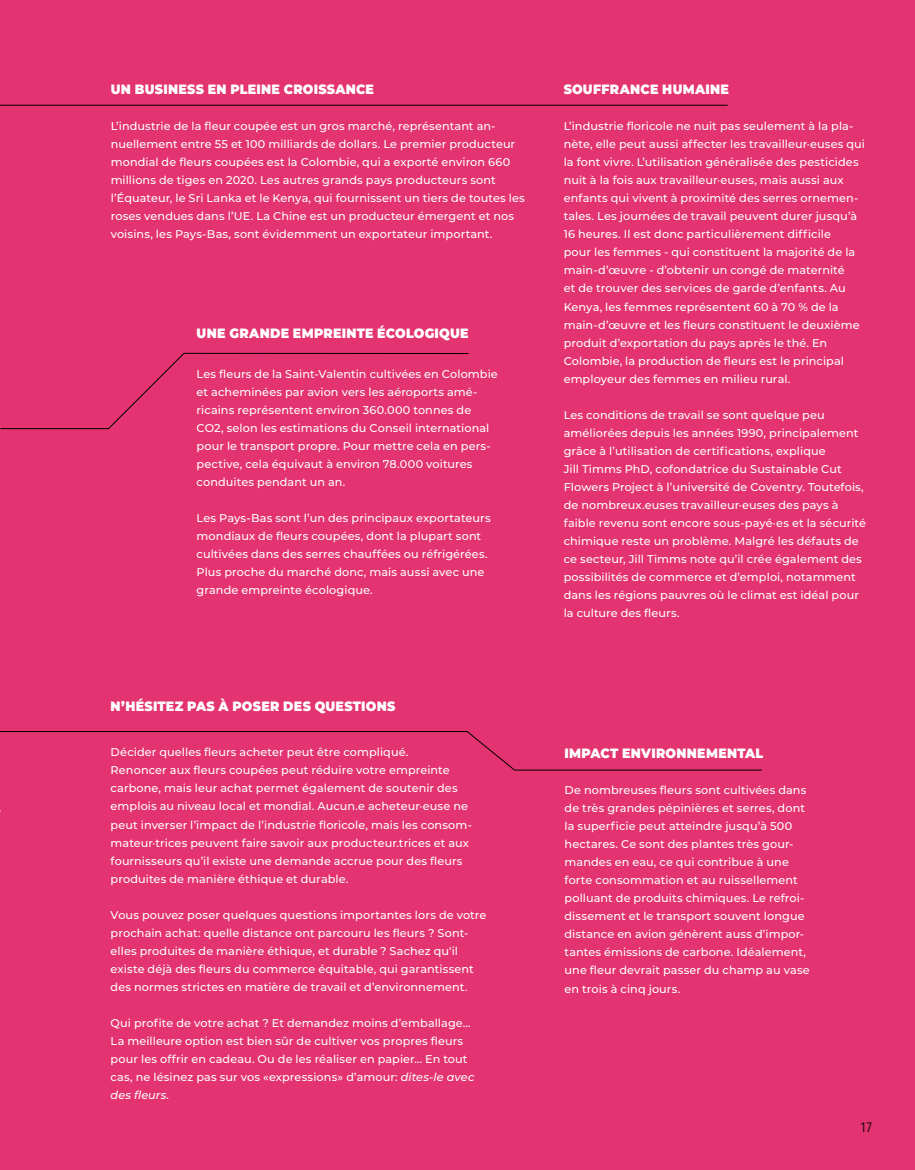
<style>
.page{position:relative;width:915px;height:1170px;background:#fff}
.page>*{position:absolute;margin:0;border:0;box-sizing:border-box;transform-origin:0 0}
.t1{font:900 13.5px "Montserrat";letter-spacing:.02em;color:#fff;scale:.93 1}
.t2{font:13.5px "Avenir Next Condensed";color:#000}
.t3{font:500 11.25px/18px "Montserrat";letter-spacing:.01em;color:#fff}
.s1{font-style:italic}
</style>
<div class="page">
<div style="left:0;top:0;width:914px;height:1169px;background:#e33371"></div>
<hr style="left:184px;top:353px;width:284px;height:1px;background:#000">
<hr style="left:0;top:105px;width:727px;height:1px;background:#000">
<svg style="left:0;top:731px;width:762px;height:39px"></svg>
<svg style="left:0;top:352px;width:185px;height:77px"></svg>
<p class="t1" style="left:111px;top:79px;width:284px">UN BUSINESS EN PLEINE CROISSANCE</p>
<p class="t3" style="left:111px;top:117px;width:415px">L’industrie de la fleur coupée est un gros marché, représentant an&shy;nuellement entre 55 et 100 milliards de dollars. Le premier producteur mondial de fleurs coupées est la Colombie, qui a exporté environ 660 millions de tiges en 2020. Les autres grands pays producteurs sont l’Équateur, le Sri Lanka et le Kenya, qui fournissent un tiers de toutes les roses vendues dans l’UE. La Chine est un producteur émergent et nos voisins, les Pays-Bas, sont évidemment un exportateur important.</p>
<p class="t1" style="left:196px;top:323px;width:294px">UNE GRANDE EMPREINTE ÉCOLOGIQUE</p>
<p class="t3" style="left:196px;top:365px;width:302px">Les fleurs de la Saint-Valentin cultivées en Colombie et acheminées par avion vers les aéroports amé&shy;ricains représentent environ 360.000 tonnes de CO2, selon les estimations du Conseil international pour le transport propre. Pour mettre cela en pers&shy;pective, cela équivaut à environ 78.000 voitures conduites pendant un an.</p>
<p class="t3" style="left:196px;top:509px;width:295px">Les Pays-Bas sont l’un des principaux exportateurs mondiaux de fleurs coupées, dont la plupart sont cultivées dans des serres chauffées ou réfrigérées.<br>Plus proche du marché donc, mais aussi avec une grande empreinte écologique.</p>
<p class="t1" style="left:111px;top:695px;width:307px">N’HÉSITEZ PAS À POSER DES QUESTIONS</p>
<p class="t3" style="left:111px;top:743px;width:363px">Décider quelles fleurs acheter peut être compliqué.<br>Renoncer aux fleurs coupées peut réduire votre empreinte carbone, mais leur achat permet également de soutenir des emplois au niveau local et mondial. Aucun.e acheteur·euse ne peut inverser l’impact de l’industrie floricole, mais les consom&shy;mateur·trices peuvent faire savoir aux producteur.trices et aux fournisseurs qu’il existe une demande accrue pour des fleurs produites de manière éthique et durable.</p>
<p class="t3" style="left:111px;top:905px;width:377px">Vous pouvez poser quelques questions importantes lors de votre prochain achat: quelle distance ont parcouru les fleurs ? Sont&shy;elles produites de manière éthique, et durable ? Sachez qu'il existe déjà des fleurs du commerce équitable, qui garantissent des normes strictes en matière de travail et d’environnement.</p>
<p class="t3" style="left:111px;top:1013px;width:365px">Qui profite de votre achat ? Et demandez moins d’emballage… La meilleure option est bien sûr de cultiver vos propres fleurs pour les offrir en cadeau. Ou de les réaliser en papier… En tout cas, ne lésinez pas sur vos «expressions» d’amour: <span class="s1">dites-le avec des fleurs.</span></p>
<p class="t1" style="left:563px;top:79px;width:179px">SOUFFRANCE HUMAINE</p>
<p class="t3" style="left:563px;top:117px;width:303px">L’industrie floricole ne nuit pas seulement à la pla&shy;nète, elle peut aussi affecter les travailleur·euses qui la font vivre. L’utilisation généralisée des pesticides nuit à la fois aux travailleur·euses, mais aussi aux enfants qui vivent à proximité des serres ornemen&shy;tales. Les journées de travail peuvent durer jusqu’à 16 heures. Il est donc particulièrement difficile<br>pour les femmes - qui constituent la majorité de la main-d’œuvre - d’obtenir un congé de maternité<br>et de trouver des services de garde d’enfants. Au Kenya, les femmes représentent 60 à 70 % de la main-d’œuvre et les fleurs constituent le deuxième produit d’exportation du pays après le thé. En Colombie, la production de fleurs est le principal employeur des femmes en milieu rural.</p>
<p class="t3" style="left:563px;top:405px;width:304px">Les conditions de travail se sont quelque peu améliorées depuis les années 1990, principalement grâce à l’utilisation de certifications, explique<br>Jill Timms PhD, cofondatrice du Sustainable Cut Flowers Project à l’université de Coventry. Toutefois, de nombreux.euses travailleur·euses des pays à faible revenu sont encore sous-payé·es et la sécurité chimique reste un problème. Malgré les défauts de ce secteur, Jill Timms note qu’il crée également des possibilités de commerce et d’emploi, notamment dans les régions pauvres où le climat est idéal pour la culture des fleurs.</p>
<p class="t1" style="left:564px;top:743px;width:215px">IMPACT ENVIRONNEMENTAL</p>
<p class="t3" style="left:564px;top:780px;width:247px">De nombreuses fleurs sont cultivées dans de très grandes pépinières et serres, dont la superficie peut atteindre jusqu’à 500 hectares. Ce sont des plantes très gour&shy;mandes en eau, ce qui contribue à une forte consommation et au ruissellement polluant de produits chimiques. Le refroi&shy;dissement et le transport souvent longue distance en avion génèrent auss d’impor&shy;tantes émissions de carbone. Idéalement, une fleur devrait passer du champ au vase en trois à cinq jours.</p>
<p class="t2" style="left:860px;top:1115px;width:14px">17</p>
</div>
